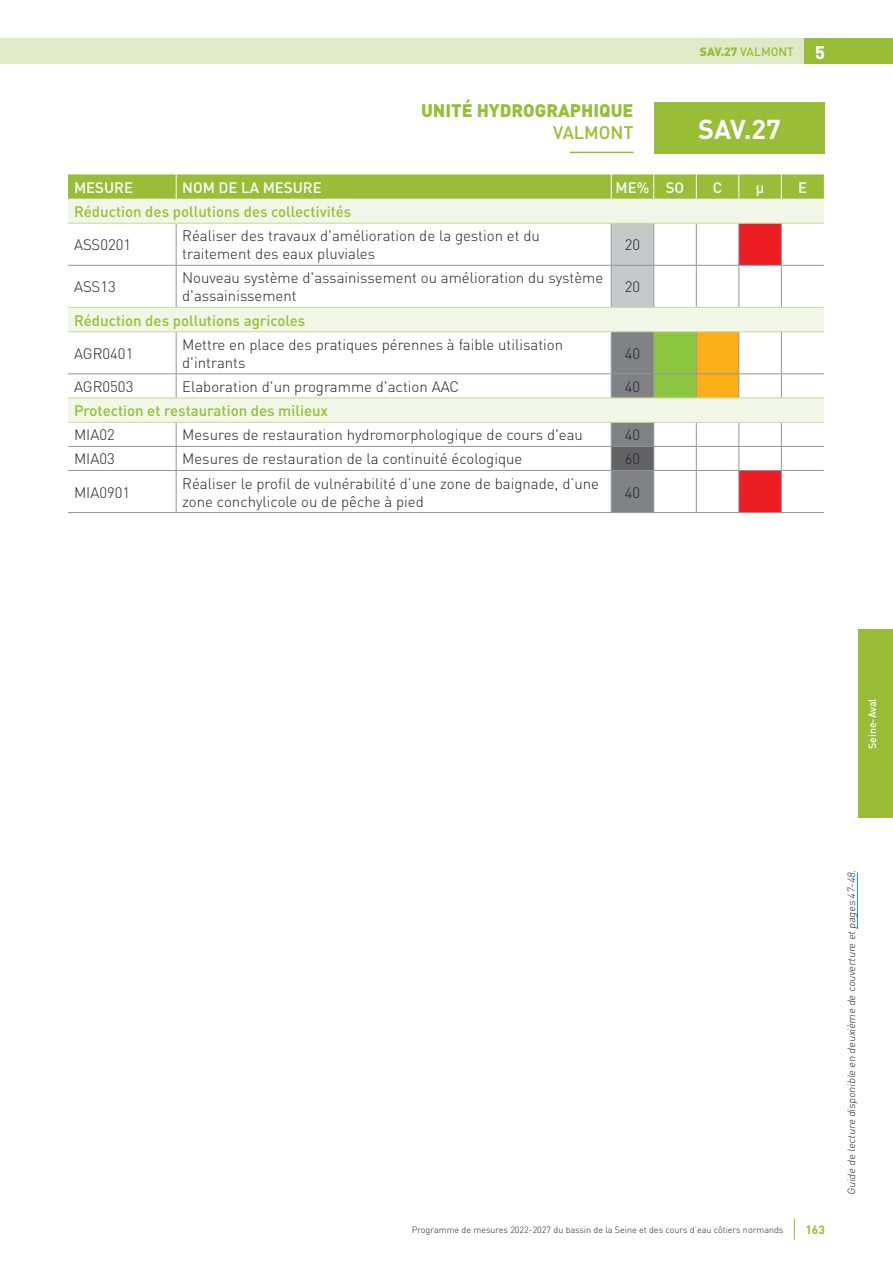
<style>
.page{position:relative;width:893px;height:1263px;background:#fff}
.page>*{position:absolute;margin:0;border:0;box-sizing:border-box;transform-origin:0 0}
.t1{font:700 27px "DIN";color:#fff}
.t2{font:900 18px "DIN";color:#97be36}
.t3{font:500 18px "DIN";color:#97be36}
.t4{font:300 15px/18px "DIN";color:#231f20}
.t5{font:500 15px "DIN";color:#97be36}
.t6{font:500 15px "DIN";color:#fff}
.t7{font:500 12px "DIN";color:#97be36}
.t8{font:700 12px "DIN";color:#97be36}
.t9{font:300 10.5px "DIN";color:#231f20}
.t10{font:500 10.5px "DIN";color:#fff}
.t11{font:300 9px "DIN";color:#231f20}
.s1{font-weight:900}
.s2{font-weight:700;font-size:18px;color:#fff}
</style>
<div class="page">
<div style="left:0;top:38px;width:804px;height:26px;background:#e0eac7"></div>
<div style="left:804px;top:38px;width:89px;height:26px;background:#97be36"></div>
<div style="left:654px;top:102px;width:171px;height:51px;background:#97be36"></div>
<hr style="left:570px;top:152px;width:64px;height:1px;background:#97be36">
<svg style="left:794px;top:1218px;width:1px;height:21px"></svg>
<svg style="left:68px;top:199px;width:756px;height:223px"></svg>
<svg style="left:782px;top:224px;width:42px;height:222px"></svg>
<hr style="left:176px;top:224px;width:1px;height:41px;background:#939598">
<hr style="left:176px;top:266px;width:1px;height:41px;background:#939598">
<hr style="left:176px;top:332px;width:1px;height:41px;background:#939598">
<hr style="left:68px;top:373px;width:108px;height:1px;background:#939598">
<hr style="left:176px;top:373px;width:435px;height:1px;background:#939598">
<svg style="left:176px;top:374px;width:1px;height:24px"></svg>
<hr style="left:781px;top:373px;width:43px;height:1px;background:#939598">
<svg style="left:176px;top:423px;width:1px;height:47px"></svg>
<svg style="left:611px;top:224px;width:171px;height:288px"></svg>
<hr style="left:176px;top:471px;width:1px;height:41px;background:#939598">
<hr style="left:611px;top:471px;width:1px;height:41px;background:#939598">
<hr style="left:653px;top:471px;width:1px;height:41px;background:#939598">
<hr style="left:696px;top:471px;width:1px;height:41px;background:#939598">
<hr style="left:738px;top:471px;width:1px;height:41px;background:#939598">
<hr style="left:781px;top:471px;width:1px;height:41px;background:#939598">
<svg style="left:68px;top:174px;width:756px;height:25px;background:#9ac03d"></svg>
<hr style="left:68px;top:331px;width:108px;height:1px;background:#c7da95">
<hr style="left:176px;top:331px;width:435px;height:1px;background:#c7da95">
<hr style="left:611px;top:331px;width:43px;height:1px;background:#c7da95">
<hr style="left:654px;top:331px;width:42px;height:1px;background:#c7da95">
<hr style="left:696px;top:331px;width:43px;height:1px;background:#c7da95">
<hr style="left:739px;top:331px;width:42px;height:1px;background:#c7da95">
<hr style="left:781px;top:331px;width:43px;height:1px;background:#c7da95">
<hr style="left:68px;top:422px;width:108px;height:1px;background:#c7da95">
<hr style="left:176px;top:422px;width:435px;height:1px;background:#c7da95">
<hr style="left:611px;top:422px;width:43px;height:1px;background:#c7da95">
<hr style="left:654px;top:422px;width:42px;height:1px;background:#c7da95">
<hr style="left:696px;top:422px;width:43px;height:1px;background:#c7da95">
<hr style="left:739px;top:422px;width:42px;height:1px;background:#c7da95">
<hr style="left:781px;top:422px;width:43px;height:1px;background:#c7da95">
<hr style="left:68px;top:223px;width:108px;height:1px;background:#c7da95">
<hr style="left:176px;top:223px;width:435px;height:1px;background:#c7da95">
<hr style="left:611px;top:223px;width:43px;height:1px;background:#c7da95">
<hr style="left:654px;top:223px;width:42px;height:1px;background:#c7da95">
<hr style="left:696px;top:223px;width:43px;height:1px;background:#c7da95">
<hr style="left:739px;top:223px;width:42px;height:1px;background:#c7da95">
<hr style="left:781px;top:223px;width:43px;height:1px;background:#c7da95">
<hr style="left:68px;top:307px;width:108px;height:1px;background:#c7da95">
<hr style="left:176px;top:307px;width:435px;height:1px;background:#c7da95">
<hr style="left:611px;top:307px;width:43px;height:1px;background:#c7da95">
<hr style="left:654px;top:307px;width:42px;height:1px;background:#c7da95">
<hr style="left:696px;top:307px;width:43px;height:1px;background:#c7da95">
<hr style="left:739px;top:307px;width:42px;height:1px;background:#c7da95">
<hr style="left:781px;top:307px;width:43px;height:1px;background:#c7da95">
<hr style="left:68px;top:446px;width:108px;height:1px;background:#939598">
<hr style="left:176px;top:446px;width:435px;height:1px;background:#939598">
<hr style="left:611px;top:446px;width:43px;height:1px;background:#939598">
<hr style="left:654px;top:446px;width:42px;height:1px;background:#939598">
<hr style="left:696px;top:446px;width:43px;height:1px;background:#939598">
<hr style="left:739px;top:446px;width:42px;height:1px;background:#939598">
<hr style="left:781px;top:446px;width:43px;height:1px;background:#939598">
<hr style="left:68px;top:470px;width:108px;height:1px;background:#939598">
<hr style="left:176px;top:470px;width:435px;height:1px;background:#939598">
<hr style="left:611px;top:470px;width:43px;height:1px;background:#939598">
<hr style="left:654px;top:470px;width:42px;height:1px;background:#939598">
<hr style="left:696px;top:470px;width:43px;height:1px;background:#939598">
<hr style="left:739px;top:470px;width:42px;height:1px;background:#939598">
<hr style="left:781px;top:470px;width:43px;height:1px;background:#939598">
<hr style="left:68px;top:512px;width:108px;height:1px;background:#939598">
<hr style="left:176px;top:512px;width:435px;height:1px;background:#939598">
<hr style="left:611px;top:512px;width:43px;height:1px;background:#939598">
<hr style="left:654px;top:512px;width:42px;height:1px;background:#939598">
<hr style="left:696px;top:512px;width:43px;height:1px;background:#939598">
<hr style="left:739px;top:512px;width:42px;height:1px;background:#939598">
<hr style="left:781px;top:512px;width:43px;height:1px;background:#939598">
<hr style="left:68px;top:398px;width:108px;height:1px;background:#c7da95">
<hr style="left:176px;top:398px;width:435px;height:1px;background:#c7da95">
<hr style="left:611px;top:398px;width:43px;height:1px;background:#c7da95">
<hr style="left:654px;top:398px;width:42px;height:1px;background:#c7da95">
<hr style="left:696px;top:398px;width:43px;height:1px;background:#c7da95">
<hr style="left:739px;top:398px;width:42px;height:1px;background:#c7da95">
<hr style="left:781px;top:398px;width:43px;height:1px;background:#c7da95">
<hr style="left:68px;top:265px;width:108px;height:1px;background:#939598">
<hr style="left:176px;top:265px;width:435px;height:1px;background:#939598">
<hr style="left:611px;top:265px;width:43px;height:1px;background:#939598">
<hr style="left:654px;top:265px;width:42px;height:1px;background:#939598">
<hr style="left:696px;top:265px;width:43px;height:1px;background:#939598">
<hr style="left:739px;top:265px;width:42px;height:1px;background:#939598">
<hr style="left:781px;top:265px;width:43px;height:1px;background:#939598">
<div style="left:859px;top:629px;width:34px;height:189px;background:#97be36"></div>
<hr style="left:857px;top:872px;width:1px;height:57px;background:#0099d1">
<p class="t7" style="left:700px;top:44px;width:126px"><span class="s1">SAV.27</span> VALMONT <span class="s2">5</span></p>
<p class="t2" style="left:421px;top:99px;width:214px">UNITÉ HYDROGRAPHIQUE</p>
<p class="t3" style="left:553px;top:121px;width:82px">VALMONT</p>
<h1 class="t1" style="left:698px;top:112px;width:84px">SAV.27</h1>
<p class="t6" style="left:74px;top:178px;width:61px">MESURE</p>
<p class="t6" style="left:182px;top:178px;width:141px">NOM DE LA MESURE</p>
<p class="t6" style="left:616px;top:178px;width:70px">ME% SO</p>
<p class="t6" style="left:713px;top:178px;width:11px">C</p>
<p class="t6" style="left:756px;top:178px;width:10px">μ</p>
<p class="t6" style="left:798px;top:178px;width:11px">E</p>
<p class="t5" style="left:74px;top:202px;width:279px">Réduction des pollutions des collectivités</p>
<p class="t4" style="left:74px;top:236px;width:59px">ASS0201</p>
<p class="t4" style="left:182px;top:227px;width:359px">Réaliser des travaux d'amélioration de la gestion et du traitement des eaux pluviales</p>
<p class="t4" style="left:625px;top:236px;width:17px">20</p>
<p class="t4" style="left:74px;top:278px;width:43px">ASS13</p>
<p class="t4" style="left:182px;top:269px;width:423px">Nouveau système d'assainissement ou amélioration du système d'assainissement</p>
<p class="t4" style="left:625px;top:278px;width:17px">20</p>
<p class="t5" style="left:74px;top:311px;width:233px">Réduction des pollutions agricoles</p>
<p class="t4" style="left:74px;top:344px;width:61px">AGR0401</p>
<p class="t4" style="left:182px;top:335px;width:382px">Mettre en place des pratiques pérennes à faible utilisation d'intrants</p>
<p class="t4" style="left:625px;top:344px;width:17px">40</p>
<p class="t4" style="left:74px;top:377px;width:61px">AGR0503</p>
<p class="t4" style="left:182px;top:377px;width:279px">Elaboration d'un programme d'action AAC</p>
<p class="t4" style="left:625px;top:377px;width:17px">40</p>
<p class="t5" style="left:74px;top:401px;width:256px">Protection et restauration des milieux</p>
<p class="t4" style="left:74px;top:426px;width:42px">MIA02</p>
<p class="t4" style="left:182px;top:426px;width:402px">Mesures de restauration hydromorphologique de cours d'eau</p>
<p class="t4" style="left:625px;top:426px;width:17px">40</p>
<p class="t4" style="left:74px;top:450px;width:42px">MIA03</p>
<p class="t4" style="left:182px;top:450px;width:342px">Mesures de restauration de la continuité écologique</p>
<p class="t4" style="left:625px;top:450px;width:17px">60</p>
<p class="t4" style="left:74px;top:483px;width:58px">MIA0901</p>
<p class="t4" style="left:182px;top:474px;width:418px">Réaliser le profil de vulnérabilité d’une zone de baignade, d’une zone conchylicole ou de pêche à pied</p>
<p class="t4" style="left:625px;top:483px;width:17px">40</p>
<p class="t10" style="left:866px;top:749px;width:52px;rotate:-90deg">Seine-Aval</p>
<p class="t11" style="left:412px;top:1224px;width:373px">Programme de mesures 2022-2027 du bassin de la Seine et des cours d’eau côtiers normands</p>
<p class="t8" style="left:805px;top:1222px;width:21px">163</p>
<p class="t9" style="left:845px;top:1195px;width:328px;rotate:-90deg">Guide de lecture disponible en deuxième de couverture et pag es 47-48.</p>
</div>
